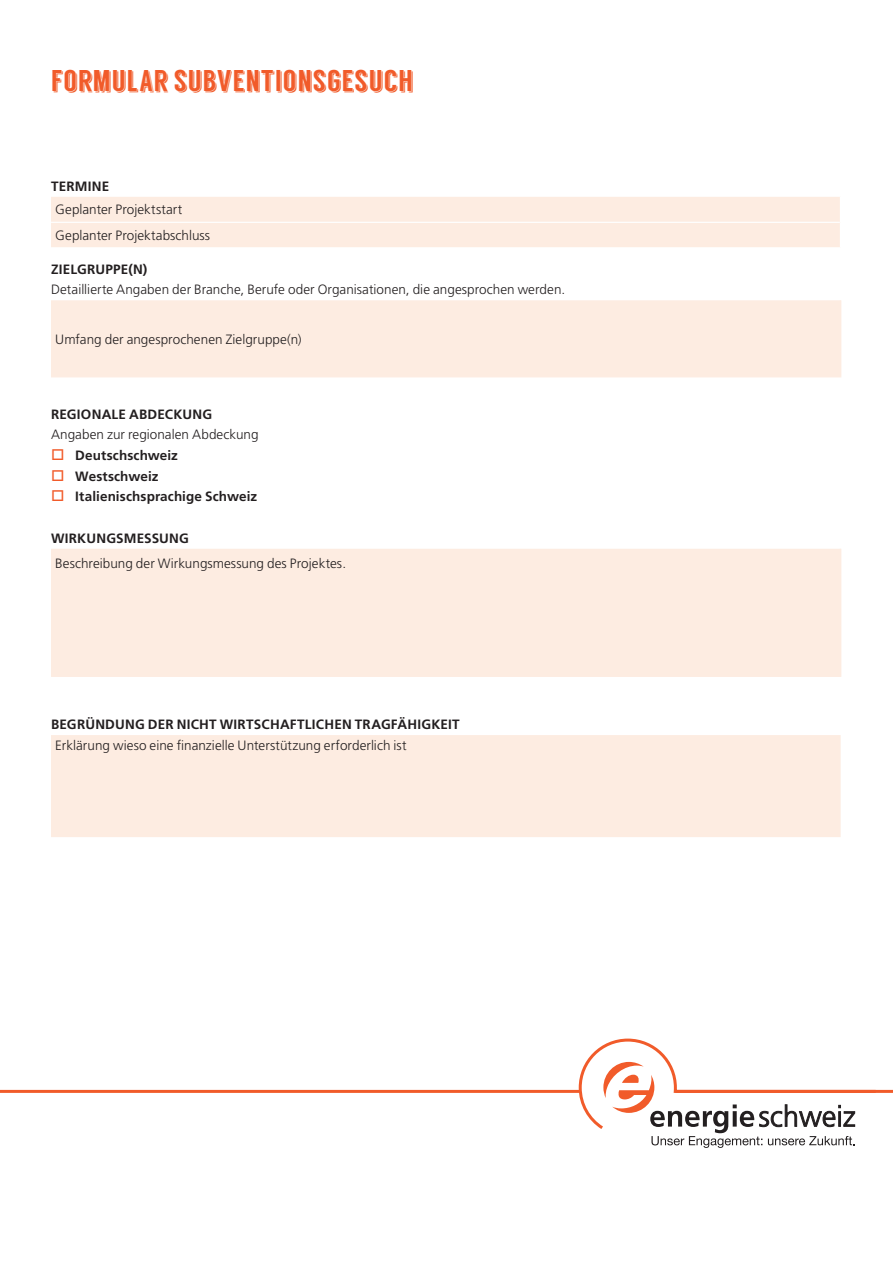
<style>
.page{position:relative;width:893px;height:1263px;background:#fff}
.page>*{position:absolute;margin:0;border:0;box-sizing:border-box;transform-origin:0 0}
.Merkblattzwischentit{font:30px "Langdon";color:#f15b2a}
.Fliesstext_kein_Grun{font:300 13.5px "Frutiger LT Std";letter-spacing:.005em;color:#231f20}
.Paragraphentitel{font:700 13.5px "Frutiger LT Std";letter-spacing:.015em;color:#231f20}
.Fliesstext{font:300 13.5px "Frutiger LT Std";letter-spacing:.005em;color:#231f20}
.Fliesstext-2{font:700 13.5px "Frutiger LT Com";letter-spacing:.01em;color:#231f20}
.s1{color:#f15b2a}
</style>
<div class="page">
<div style="left:51px;top:197px;width:789px;height:50px;background:#fdece1"></div>
<div style="left:51px;top:300px;width:789px;height:76px;background:#fdece1"></div>
<hr style="left:51px;top:325px;width:789px;height:1px;background:#fdece1">
<svg style="left:840px;top:300px;width:1px;height:76px"></svg>
<hr style="left:51px;top:351px;width:789px;height:1px;background:#fdece1">
<hr style="left:51px;top:376px;width:790px;height:1px;background:#fdece1">
<div style="left:51px;top:549px;width:789px;height:127px;background:#fdece1"></div>
<hr style="left:51px;top:574px;width:789px;height:1px;background:#fdece1">
<svg style="left:840px;top:549px;width:1px;height:127px"></svg>
<hr style="left:51px;top:599px;width:789px;height:1px;background:#fdece1">
<hr style="left:51px;top:625px;width:789px;height:1px;background:#fdece1">
<hr style="left:51px;top:650px;width:789px;height:1px;background:#fdece1">
<hr style="left:51px;top:676px;width:790px;height:1px;background:#fdece1">
<div style="left:51px;top:735px;width:790px;height:102px;background:#fdece1"></div>
<hr style="left:0;top:1090px;width:893px;height:3px;background:#f15b2a">
<svg style="left:577px;top:1038px;width:302px;height:110px"></svg>
<p class="Merkblattzwischentit" style="left:51px;top:65px;width:364px">FORMULAR SUBVENTIONSGESUCH</p>
<p class="Paragraphentitel" style="left:51px;top:178px;width:60px">TERMINE</p>
<p class="Fliesstext_kein_Grun" style="left:55px;top:202px;width:129px">Geplanter Projektstart</p>
<p class="Fliesstext_kein_Grun" style="left:55px;top:228px;width:156px">Geplanter Projektabschluss</p>
<p class="Paragraphentitel" style="left:51px;top:261px;width:98px">ZIELGRUPPE(N)</p>
<p class="Fliesstext_kein_Grun" style="left:51px;top:282px;width:516px">Detaillierte Angaben der Branche, Berufe oder Organisationen, die angesprochen werden.</p>
<p class="Fliesstext_kein_Grun" style="left:55px;top:331px;width:248px">Umfang der angesprochenen Zielgruppe(n)</p>
<p class="Paragraphentitel" style="left:51px;top:406px;width:163px">REGIONALE ABDECKUNG</p>
<p class="Fliesstext" style="left:51px;top:427px;width:209px">Angaben zur regionalen Abdeckung</p>
<p class="Fliesstext-2" style="left:51px;top:447px;width:128px"><span class="s1">□</span> Deutschschweiz</p>
<p class="Fliesstext-2" style="left:51px;top:468px;width:109px"><span class="s1">□</span> Westschweiz</p>
<p class="Fliesstext-2" style="left:51px;top:489px;width:208px"><span class="s1">□</span> Italienischsprachige Schweiz</p>
<p class="Paragraphentitel" style="left:51px;top:530px;width:139px">WIRKUNGSMESSUNG</p>
<p class="Fliesstext_kein_Grun" style="left:55px;top:556px;width:292px">Beschreibung der Wirkungsmessung des Projektes.</p>
<p class="Paragraphentitel" style="left:51px;top:716px;width:410px">BEGRÜNDUNG DER NICHT WIRTSCHAFTLICHEN TRAGFÄHIGKEIT</p>
<p class="Fliesstext" style="left:55px;top:737px;width:353px">Erklärung wieso eine finanzielle Unterstützung erforderlich ist</p>
</div>
